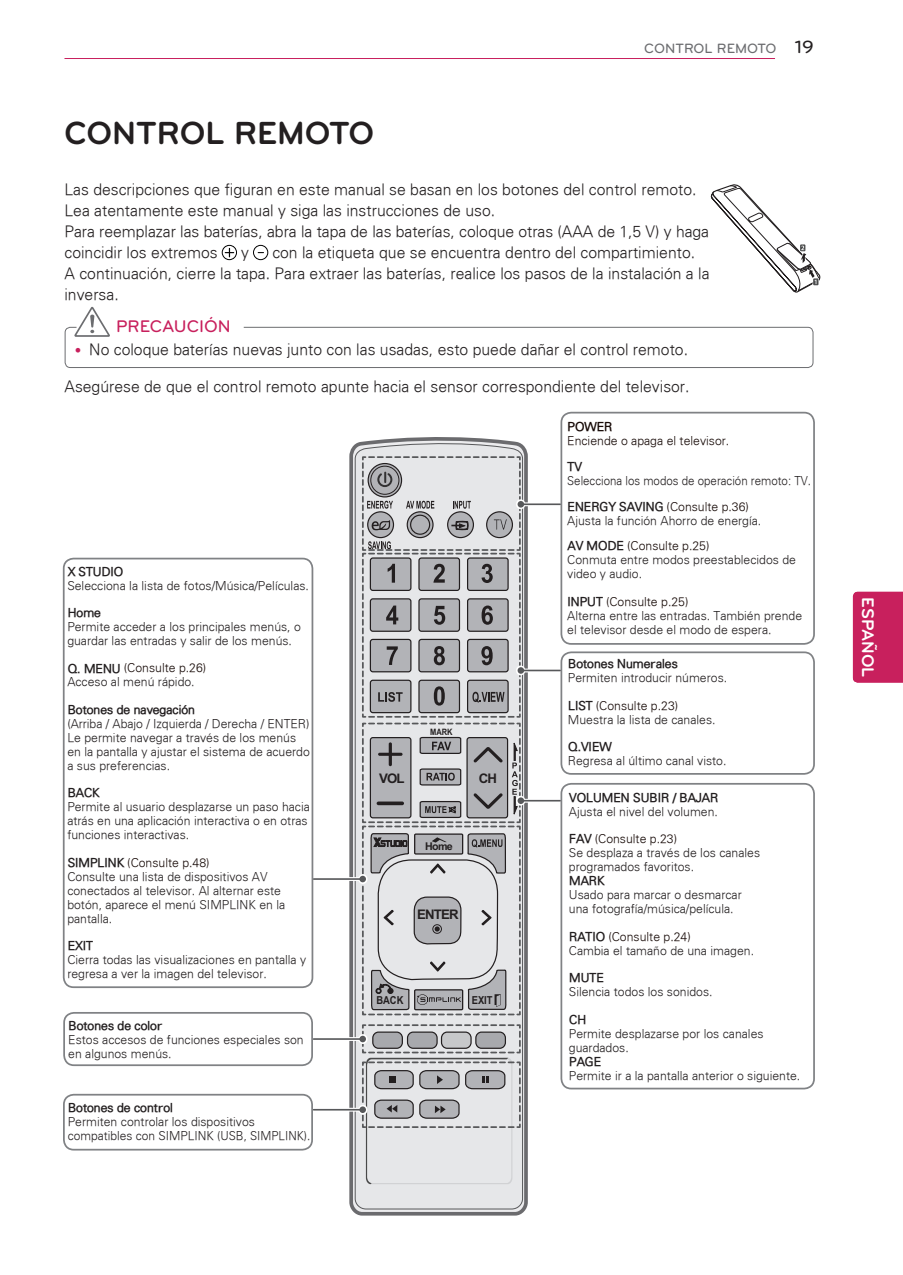
<style>
.page{position:relative;width:903px;height:1275px;background:#fff}
.page>*{position:absolute;margin:0;border:0;box-sizing:border-box;transform-origin:0 0}
.t1{font:700 33.25px "Bryant LG";color:#231f20}
.t2{font:700 21px "Bryant LG";color:#fff}
.t3{font:500 18.38px "Bryant LG";color:#231f20}
.t4{font:500 17.5px "Bryant LG";color:#c8205d}
.t5{font:700 17.5px "Bryant LG";color:#fff}
.t6{font:300 15.75px/21px "Univers";color:#231f20}
.t7{font:500 14px "Bryant LG";color:#6c6d70}
.t8{font:700 13.3px "Arial";letter-spacing:-.06em;color:#231f20}
.t9{font:300 12.25px/14px "Univers";color:#231f20}
.t10{font:300 12.25px "Univers";color:#231f20}
.t11{font:300 12.25px/25.7px "Univers";color:#231f20;scale:.94 1}
.t12{font:300 12.25px "Univers";color:#180b08}
.t13{font:300 12.25px "Univers";color:#180b08}
.t14{font:700 11.03px "Arial";color:#231f20;scale:.85 1}
.t15{font:700 10.67px "Arial";color:#231f20}
.t16{font:700 8.75px "Arial";color:#231f20;scale:.85 1}
.s1{font-style:inherit}
.s2{color:#180b08}
</style>
<div class="page">
<hr style="left:64px;top:58px;width:711px;height:1px;background:#c8205d">
<div style="left:853px;top:592px;width:50px;height:90px;background:#c8205d"></div>
<svg style="left:225px;top:248px;width:9px;height:9px"></svg>
<div style="left:222px;top:245px;width:15px;height:15px;border:1px solid #030303;border-radius:50%"></div>
<div style="left:253px;top:245px;width:15px;height:15px;border:1px solid #030303;border-radius:50%"></div>
<svg style="left:74px;top:307px;width:36px;height:30px"></svg>
<div style="left:65px;top:327px;width:748px;height:41px;border:1px solid #6c6d70;border-radius:5px"></div>
<svg style="left:711px;top:184px;width:109px;height:109px"></svg>
<svg style="left:349px;top:445px;width:179px;height:770px;background:#8d8d90"></svg>
<svg style="left:354px;top:437px;width:169px;height:773px;background:#cfd0d2"></svg>
<svg style="left:361px;top:455px;width:161px;height:561px;background:#bcbcbf"></svg>
<svg style="left:361px;top:1023px;width:161px;height:161px;background:#cbccce"></svg>
<svg style="left:525px;top:502px;width:21px;height:4px"></svg>
<div style="left:516px;top:499px;width:9px;height:10px;border:2px solid #fff;border-radius:50%"></div>
<hr style="left:521px;top:503px;width:39px;height:2px;background:#57585a">
<div style="left:518px;top:501px;width:6px;height:7px;background:#57585a;border-radius:50%"></div>
<hr style="left:524px;top:669px;width:22px;height:3px;background:#fff">
<div style="left:516px;top:665px;width:9px;height:10px;border:2px solid #fff;border-radius:50%"></div>
<hr style="left:521px;top:670px;width:39px;height:1px;background:#57585a">
<div style="left:518px;top:667px;width:6px;height:7px;background:#57585a;border-radius:50%"></div>
<svg style="left:525px;top:799px;width:21px;height:4px"></svg>
<div style="left:516px;top:796px;width:9px;height:10px;border:2px solid #fff;border-radius:50%"></div>
<hr style="left:521px;top:800px;width:39px;height:1px;background:#57585a">
<div style="left:518px;top:797px;width:6px;height:7px;background:#57585a;border-radius:50%"></div>
<hr style="left:337px;top:877px;width:23px;height:4px;background:#fff">
<div style="left:358px;top:874px;width:10px;height:10px;border:2px solid #fff;border-radius:50%"></div>
<hr style="left:313px;top:878px;width:50px;height:2px;background:#57585a">
<div style="left:359px;top:876px;width:7px;height:6px;background:#57585a;border-radius:50%"></div>
<hr style="left:337px;top:1037px;width:23px;height:4px;background:#fff">
<div style="left:358px;top:1034px;width:10px;height:10px;border:2px solid #fff;border-radius:50%"></div>
<hr style="left:313px;top:1038px;width:50px;height:2px;background:#57585a">
<div style="left:359px;top:1036px;width:7px;height:6px;background:#57585a;border-radius:50%"></div>
<svg style="left:337px;top:1108px;width:21px;height:4px"></svg>
<div style="left:358px;top:1105px;width:10px;height:10px;border:2px solid #fff;border-radius:50%"></div>
<hr style="left:313px;top:1109px;width:50px;height:1px;background:#57585a">
<div style="left:359px;top:1106px;width:7px;height:7px;background:#57585a;border-radius:50%"></div>
<div style="left:63px;top:1094px;width:250px;height:56px;border:2px solid #808285;border-radius:10px"></div>
<div style="left:63px;top:1012px;width:250px;height:54px;border:2px solid #808285;border-radius:10px"></div>
<div style="left:63px;top:558px;width:250px;height:430px;border:2px solid #808285;border-radius:10px"></div>
<div style="left:560px;top:412px;width:255px;height:233px;border:2px solid #808285;border-radius:10px"></div>
<div style="left:560px;top:651px;width:255px;height:124px;border:2px solid #808285;border-radius:10px"></div>
<div style="left:560px;top:783px;width:255px;height:306px;border:2px solid #808285;border-radius:10px"></div>
<p class="t7" style="left:644px;top:40px;width:134px">CONTROL REMOTO</p>
<h3 class="t3" style="left:795px;top:36px;width:20px">19</h3>
<h1 class="t1" style="left:64px;top:112px;width:311px">CONTROL REMOTO</h1>
<p class="t6" style="left:64px;top:178px;width:646px">Las descripciones que figuran en este manual se basan en los botones del control remoto.<br>Lea atentamente este manual y siga las instrucciones de uso.<br>Para reemplazar las baterías, abra la tapa de las baterías, coloque otras (AAA de 1,5 V) y haga coincidir los extremos</p>
<p class="t6" style="left:64px;top:241px;width:646px;text-indent:208px">con la etiqueta que se encuentra dentro del compartimiento.<br>A continuación, cierre la tapa. Para extraer las baterías, realice los pasos de la instalación a la inversa.</p>
<h3 class="t4" style="left:116px;top:316px;width:116px">PRECAUCIÓN</h3>
<p class="t6" style="left:89px;top:339px;width:600px">No coloque baterías nuevas junto con las usadas, esto puede dañar el control remoto.</p>
<p class="t6" style="left:64px;top:376px;width:626px">Asegúrese de que el control remoto apunte hacia el sensor correspondiente del televisor.</p>
<p class="t6" style="left:241px;top:241px;width:9px">y</p>
<p class="t10" style="left:67px;top:564px;width:57px">X STUDIO</p>
<p class="t9" style="left:67px;top:578px;width:243px">Selecciona la lista de fotos/Música/Películas.</p>
<p class="t10" style="left:67px;top:605px;width:35px">Home</p>
<p class="t9" style="left:67px;top:619px;width:235px">Permite acceder a los principales menús, o guardar las entradas y salir de los menús.</p>
<p class="t9" style="left:67px;top:661px;width:140px"><span class="s1">Q. MENU</span> <span class="s2">(Consulte p.26)<br></span>Acceso al menú rápido.</p>
<p class="t10" style="left:67px;top:702px;width:129px">Botones de navegación</p>
<p class="t9" style="left:67px;top:716px;width:244px">(Arriba / Abajo / Izquierda / Derecha / ENTER)<br>Le permite navegar a través de los menús en la pantalla y ajustar el sistema de acuerdo a sus preferencias.</p>
<p class="t10" style="left:67px;top:785px;width:33px">BACK</p>
<p class="t9" style="left:67px;top:799px;width:244px">Permite al usuario desplazarse un paso hacia atrás en una aplicación interactiva o en otras funciones interactivas.</p>
<p class="t9" style="left:67px;top:855px;width:219px"><span class="s1">SIMPLINK</span> <span class="s2">(Consulte p.48)<br></span>Consulte una lista de dispositivos AV conectados al televisor. Al alternar este botón, aparece el menú SIMPLINK en la pantalla.</p>
<p class="t10" style="left:67px;top:938px;width:27px">EXIT</p>
<p class="t9" style="left:67px;top:952px;width:240px">Cierra todas las visualizaciones en pantalla y regresa a ver la imagen del televisor.</p>
<p class="t10" style="left:68px;top:1018px;width:95px">Botones de color</p>
<p class="t9" style="left:68px;top:1032px;width:237px">Estos accesos de funciones especiales son en algunos menús.</p>
<p class="t10" style="left:68px;top:1100px;width:106px">Botones de control</p>
<p class="t9" style="left:68px;top:1114px;width:244px">Permiten controlar los dispositivos compatibles con SIMPLINK (USB, SIMPLINK).</p>
<p class="t8" style="left:379px;top:770px;width:27px">VOL</p>
<p class="t16" style="left:430px;top:726px;width:28px">MARK</p>
<p class="t15" style="left:425px;top:839px;width:29px">Home</p>
<p class="t8" style="left:479px;top:769px;width:20px">CH</p>
<p class="t8" style="left:417px;top:905px;width:43px">ENTER</p>
<p class="t14" style="left:376px;top:993px;width:33px">BACK</p>
<p class="t14" style="left:472px;top:993px;width:26px">EXIT</p>
<p class="t13" style="left:567px;top:419px;width:46px">POWER</p>
<p class="t12" style="left:567px;top:433px;width:164px">Enciende o apaga el televisor.</p>
<p class="t10" style="left:567px;top:459px;width:16px">TV</p>
<p class="t11" style="left:567px;top:467px;width:261px">Selecciona los modos de operación remoto: TV.<br><span class="s1">ENERGY SAVING</span> <span class="s2">(Consulte p.36)</span></p>
<p class="t9" style="left:567px;top:507px;width:196px;line-height:25.7px">Ajusta la función Ahorro de energía.<br><span class="s1">AV MODE</span> <span class="s2">(Consulte p.25)</span></p>
<p class="t9" style="left:567px;top:553px;width:230px">Conmuta entre modos preestablecidos de video y audio.</p>
<p class="t9" style="left:567px;top:594px;width:236px"><span class="s1">INPUT</span> <span class="s2">(Consulte p.25)<br></span>Alterna entre las entradas. También prende el televisor desde el modo de espera.</p>
<p class="t10" style="left:568px;top:656px;width:111px">Botones Numerales</p>
<p class="t9" style="left:568px;top:670px;width:161px">Permiten introducir números.</p>
<p class="t9" style="left:568px;top:698px;width:149px"><span class="s1">LIST</span> <span class="s2">(Consulte p.23)<br></span>Muestra la lista de canales.</p>
<p class="t10" style="left:568px;top:739px;width:45px">Q.VIEW</p>
<p class="t9" style="left:568px;top:753px;width:160px">Regresa al último canal visto.</p>
<p class="t10" style="left:569px;top:790px;width:151px">VOLUMEN SUBIR / BAJAR</p>
<p class="t9" style="left:569px;top:804px;width:151px">Ajusta el nivel del volumen.</p>
<p class="t9" style="left:569px;top:832px;width:193px"><span class="s1">FAV</span> <span class="s2">(Consulte p.23)<br></span>Se desplaza a través de los canales programados favoritos.</p>
<p class="t10" style="left:569px;top:873px;width:37px">MARK</p>
<p class="t9" style="left:569px;top:888px;width:174px">Usado para marcar o desmarcar una fotografía/música/película.</p>
<p class="t9" style="left:569px;top:929px;width:187px"><span class="s1">RATIO</span> <span class="s2">(Consulte p.24)<br></span>Cambia el tamaño de una imagen.</p>
<p class="t10" style="left:569px;top:970px;width:36px">MUTE</p>
<p class="t9" style="left:569px;top:984px;width:145px">Silencia todos los sonidos.</p>
<p class="t10" style="left:569px;top:1012px;width:19px">CH</p>
<p class="t9" style="left:569px;top:1026px;width:196px">Permite desplazarse por los canales guardados.</p>
<p class="t10" style="left:569px;top:1054px;width:33px">PAGE</p>
<p class="t9" style="left:569px;top:1068px;width:233px">Permite ir a la pantalla anterior o siguiente.</p>
<h3 class="t5" style="left:879px;top:597px;width:82px;rotate:90deg">ESPAÑOL</h3>
<h2 class="t2" style="left:883px;top:618px;width:41px;rotate:90deg">ESP</h2>
</div>
